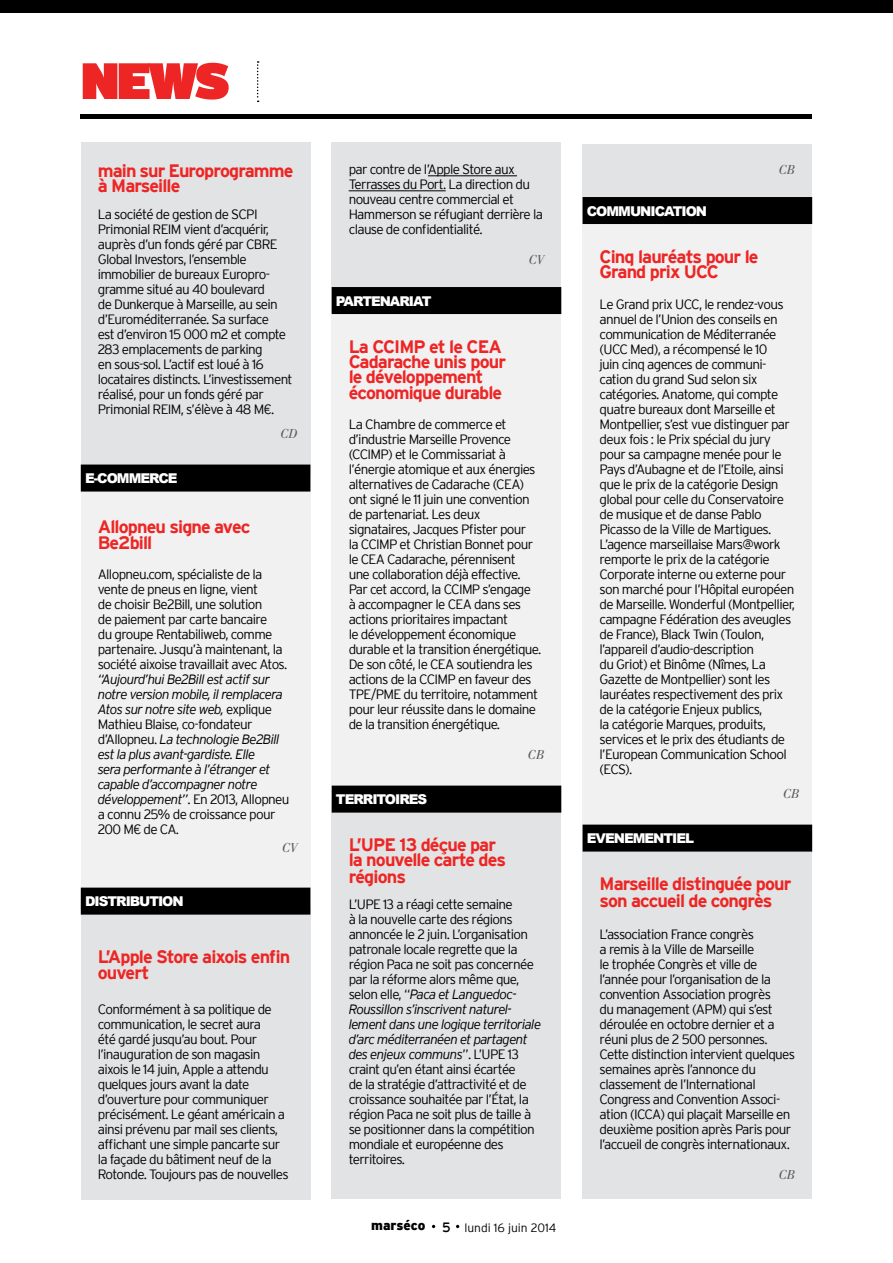
<style>
.page{position:relative;width:893px;height:1263px;background:#fff}
.page>*{position:absolute;margin:0;border:0;box-sizing:border-box;transform-origin:0 0}
.t1{font:900 51px "Interstate";color:#ed2625}
.t2{font:700 18px/15.5px "Interstate";letter-spacing:-.05em;color:#ed2625}
.t3{font:300 13.5px/15px "Interstate";letter-spacing:-.05em;color:#000}
.t4{font:italic 300 13.5px/15px "Interstate";letter-spacing:-.05em;color:#000}
.t5{font:900 13.5px "Arial";letter-spacing:-.075em;color:#fff}
.t6{font:italic 13.5px "Bodoni";letter-spacing:-.01em;color:#58595b}
.t7{font:900 13.5px "Interstate";color:#000}
.t8{font:300 12px "Interstate";color:#000}
.s1{font-style:normal}
.s2{font-style:italic}
.s3{font-weight:400;font-size:13.5px}
</style>
<div class="page">
<div style="left:332px;top:804px;width:229px;height:395px;background:#e2e3e4"></div>
<div style="left:332px;top:313px;width:229px;height:491px;background:#f1f1f2"></div>
<div style="left:81px;top:142px;width:229px;height:1057px;background:#e2e3e4"></div>
<div style="left:583px;top:217px;width:229px;height:648px;background:#f1f1f2"></div>
<div style="left:332px;top:142px;width:229px;height:171px;background:#e2e3e4"></div>
<div style="left:583px;top:853px;width:229px;height:346px;background:#e2e3e4"></div>
<div style="left:583px;top:144px;width:229px;height:73px;background:#e2e3e4"></div>
<div style="left:0;top:0;width:893px;height:13px;background:#000"></div>
<hr style="left:428px;top:176px;width:89px;height:1px;background:#000">
<hr style="left:349px;top:191px;width:97px;height:1px;background:#000">
<div style="left:332px;top:287px;width:229px;height:27px;background:#000"></div>
<div style="left:332px;top:786px;width:229px;height:27px;background:#000"></div>
<div style="left:583px;top:197px;width:229px;height:27px;background:#000"></div>
<div style="left:583px;top:825px;width:229px;height:27px;background:#000"></div>
<hr style="left:81px;top:114px;width:731px;height:4px;background:#000">
<svg style="left:257px;top:61px;width:2px;height:41px"></svg>
<div style="left:81px;top:476px;width:229px;height:430px;background:#f1f1f2"></div>
<div style="left:81px;top:465px;width:229px;height:27px;background:#000"></div>
<div style="left:81px;top:888px;width:229px;height:27px;background:#000"></div>
<h1 class="t1" style="left:81px;top:49px;width:150px">NEWS</h1>
<h2 class="t2" style="left:98px;top:163px;width:197px;line-height:15px">main sur Europrogramme à Marseille</h2>
<p class="t3" style="left:98px;top:207px;width:196px">La société de gestion de SCPI<br>Primonial REIM vient d’acquérir, auprès d’un fonds géré par CBRE<br>Global Investors, l’ensemble immobilier de bureaux Europro&shy;gramme situé au 40 boulevard<br>de Dunkerque à Marseille, au sein d’Euroméditerranée. Sa surface<br>est d’environ 15 000 m2 et compte<br>283 emplacements de parking<br>en sous-sol. L’actif est loué à 16 locataires distincts. L’investissement réalisé, pour un fonds géré par<br>Primonial REIM, s’élève à 48 M€.</p>
<p class="t6" style="left:281px;top:426px;width:19px">CD</p>
<p class="t5" style="left:85px;top:468px;width:94px">E-COMMERCE</p>
<h2 class="t2" style="left:98px;top:518px;width:154px;line-height:16.5px">Allopneu signe avec<br>Be2bill</h2>
<p class="t3" style="left:98px;top:567px;width:191px">Allopneu.com, spécialiste de la vente de pneus en ligne, vient<br>de choisir Be2Bill, une solution<br>de paiement par carte bancaire<br>du groupe Rentabiliweb, comme partenaire. Jusqu’à maintenant, la société aixoise travaillait avec Atos.</p>
<p class="t4" style="left:98px;top:672px;width:193px">“Aujourd’hui Be2Bill est actif sur notre version mobile, il remplacera<br>Atos sur notre site web, <span class="s1">explique<br>Mathieu Blaise, co-fondateur d’Allopneu.</span> La technologie Be2Bill est la plus avant-gardiste. Elle<br>sera performante à l’étranger et capable d’accompagner notre développement”<span class="s1">. En 2013, Allopneu a connu 25% de croissance pour<br>200 M€ de CA.</span></p>
<p class="t6" style="left:282px;top:840px;width:17px">CV</p>
<p class="t5" style="left:85px;top:891px;width:100px">DISTRIBUTION</p>
<h2 class="t2" style="left:98px;top:948px;width:194px;line-height:16.5px">L’Apple Store aixois enfin ouvert</h2>
<p class="t3" style="left:98px;top:1002px;width:192px">Conformément à sa politique de communication, le secret aura<br>été gardé jusqu’au bout. Pour l’inauguration de son magasin aixois le 14 juin, Apple a attendu quelques jours avant la date d’ouverture pour communiquer précisément. Le géant américain a ainsi prévenu par mail ses clients, affichant une simple pancarte sur la façade du bâtiment neuf de la<br>Rotonde. Toujours pas de nouvelles</p>
<p class="t3" style="left:349px;top:162px;width:196px">par contre de l’Apple Store aux<br>Terrasses du Port. La direction du nouveau centre commercial et<br>Hammerson se réfugiant derrière la clause de confidentialité.</p>
<p class="t6" style="left:529px;top:252px;width:17px">CV</p>
<p class="t5" style="left:336px;top:291px;width:97px">PARTENARIAT</p>
<h2 class="t2" style="left:349px;top:338px;width:159px">La CCIMP et le CEA<br>Cadarache unis pour le développement économique durable</h2>
<p class="t3" style="left:349px;top:417px;width:194px">La Chambre de commerce et d’industrie Marseille Provence (CCIMP) et le Commissariat à l’énergie atomique et aux énergies alternatives de Cadarache (CEA) ont signé le 11 juin une convention de partenariat. Les deux signataires, Jacques Pfister pour<br>la CCIMP et Christian Bonnet pour le CEA Cadarache, pérennisent<br>une collaboration déjà effective.<br>Par cet accord, la CCIMP s’engage à accompagner le CEA dans ses actions prioritaires impactant<br>le développement économique durable et la transition énergétique.<br>De son côté, le CEA soutiendra les actions de la CCIMP en faveur des<br>TPE/PME du territoire, notamment pour leur réussite dans le domaine de la transition énergétique.</p>
<p class="t6" style="left:528px;top:747px;width:18px">CB</p>
<p class="t5" style="left:336px;top:789px;width:93px">TERRITOIRES</p>
<h2 class="t2" style="left:349px;top:837px;width:159px">L’UPE 13 déçue par la nouvelle carte des régions</h2>
<p class="t3" style="left:349px;top:897px;width:194px">L’UPE 13 a réagi cette semaine<br>à la nouvelle carte des régions annoncée le 2 juin. L’organisation patronale locale regrette que la région Paca ne soit pas concernée par la réforme alors même que, selon elle, “<span class="s2">Paca et Languedoc-<br>Roussillon s’inscrivent naturel&shy;lement dans une logique territoriale d’arc méditerranéen et partagent des enjeux communs</span>”. L’UPE 13 craint qu’en étant ainsi écartée<br>de la stratégie d’attractivité et de croissance souhaitée par l’État, la région Paca ne soit plus de taille à se positionner dans la compétition mondiale et européenne des territoires.</p>
<p class="t7" style="left:371px;top:1218px;width:56px">marséco</p>
<p class="t8" style="left:442px;top:1220px;width:116px"><span class="s3">5</span> lundi 16 juin 2014</p>
<p class="t6" style="left:779px;top:162px;width:18px">CB</p>
<p class="t5" style="left:587px;top:201px;width:122px">COMMUNICATION</p>
<h2 class="t2" style="left:600px;top:249px;width:160px;line-height:15px">Cinq lauréats pour le<br>Grand prix UCC</h2>
<p class="t3" style="left:600px;top:297px;width:197px">Le Grand prix UCC, le rendez-vous annuel de l’Union des conseils en communication de Méditerranée (UCC Med), a récompensé le 10<br>juin cinq agences de communi&shy;cation du grand Sud selon six catégories. Anatome, qui compte quatre bureaux dont Marseille et<br>Montpellier, s’est vue distinguer par deux fois : le Prix spécial du jury pour sa campagne menée pour le<br>Pays d’Aubagne et de l’Etoile, ainsi que le prix de la catégorie Design global pour celle du Conservatoire de musique et de danse Pablo<br>Picasso de la Ville de Martigues.<br>L’agence marseillaise Mars@work remporte le prix de la catégorie<br>Corporate interne ou externe pour son marché pour l’Hôpital européen de Marseille. Wonderful (Montpellier, campagne Fédération des aveugles de France), Black Twin (Toulon, l’appareil d’audio-description<br>du Griot) et Binôme (Nîmes, La<br>Gazette de Montpellier) sont les lauréates respectivement des prix de la catégorie Enjeux publics,<br>la catégorie Marques, produits, services et le prix des étudiants de l’European Communication School (ECS).</p>
<p class="t6" style="left:783px;top:786px;width:18px">CB</p>
<p class="t5" style="left:587px;top:828px;width:109px">EVENEMENTIEL</p>
<h2 class="t2" style="left:600px;top:875px;width:193px;line-height:16.5px">Marseille distinguée pour son accueil de congrès</h2>
<p class="t3" style="left:600px;top:927px;width:197px">L’association France congrès<br>a remis à la Ville de Marseille<br>le trophée Congrès et ville de l’année pour l’organisation de la convention Association progrès<br>du management (APM) qui s’est déroulée en octobre dernier et a réuni plus de 2 500 personnes.<br>Cette distinction intervient quelques semaines après l’annonce du classement de l’International<br>Congress and Convention Associ&shy;ation (ICCA) qui plaçait Marseille en deuxième position après Paris pour l’accueil de congrès internationaux.</p>
<p class="t6" style="left:779px;top:1167px;width:18px">CB</p>
</div>
